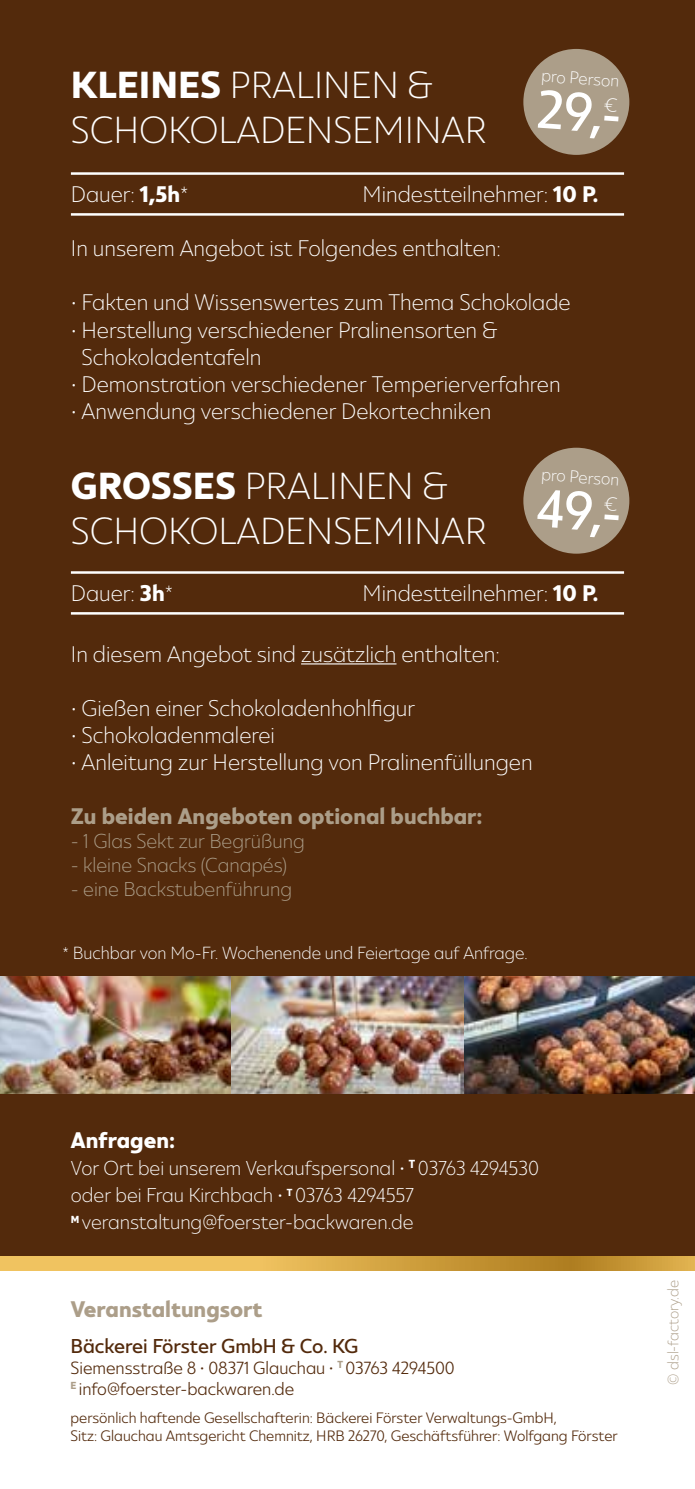
<style>
.page{position:relative;width:695px;height:1489px;background:#fff}
.page>*{position:absolute;margin:0;border:0;box-sizing:border-box;transform-origin:0 0}
.t1{font:53.25px "Ultine Con Med";color:#fff}
.t2{font:37.5px/45px "Ultine Con Lig";color:#fff}
.t3{font:22.5px/27px "Ultine Con Lig";color:#fff}
.t4{font:22.5px "Ultine Con Bol";color:#ac9e89}
.t5{font:22.5px "Ultine Con Bol";color:#fff}
.t6{font:20px/27px "Ultine Con Lig";color:#fff}
.t7{font:20px "Ultine Con Lig";color:#ac9e89}
.t8{font:20px "Ultine Con Med";color:#532a0c}
.t9{font:17.5px/21px "Ultine Con Boo";color:#532a0c}
.t10{font:17.5px "Ultine Con Lig";color:#fff}
.t11{font:17px "Ultine Con Lig";color:#fff}
.t12{font:15px/18px "Ultine Con Boo";color:#532a0c}
.t13{font:15px "Ultine Con Lig";color:#ac9e89}
.s1{font-family:"Ultine Con Bol"}
.s2{font-family:"Ultine Nor Med"}
</style>
<div class="page">
<div style="left:0;top:0;width:694px;height:1255px;background:#532a0c"></div>
<svg style="left:0;top:1255px;width:694px;height:15px"></svg>
<hr style="left:301px;top:663px;width:95px;height:1px;background:#fff">
<hr style="left:71px;top:172px;width:553px;height:3px;background:#fff">
<hr style="left:71px;top:213px;width:553px;height:3px;background:#fff">
<div style="left:523px;top:447px;width:106px;height:106px;background:#ac9e89;border-radius:50%"></div>
<div style="left:523px;top:49px;width:106px;height:106px;background:#ac9e89;border-radius:50%"></div>
<img style="left:0;top:976px;width:694px;height:117px">
<hr style="left:71px;top:571px;width:553px;height:2px;background:#fff">
<hr style="left:71px;top:612px;width:553px;height:2px;background:#fff">
<h2 class="t2" style="left:71px;top:62px;width:417px"><span class="s1">KLEINES</span> PRALINEN &amp;<br>SCHOKOLADENSEMINAR</h2>
<p class="t11" style="left:542px;top:65px;width:79px;rotate:4deg">pro Person</p>
<h1 class="t1" style="left:539px;top:77px;width:86px;rotate:4deg">29,-</h1>
<p class="t3" style="left:71px;top:181px;width:119px">Dauer: <span class="s1">1,5h</span>*</p>
<p class="t3" style="left:362px;top:181px;width:237px">Mindestteilnehmer: <span class="s1">10 P.</span></p>
<p class="t3" style="left:71px;top:235px;width:431px">In unserem Angebot ist Folgendes enthalten:</p>
<p class="t3" style="left:71px;top:289px;width:501px">• Fakten und Wissenswertes zum Thema Schokolade</p>
<p class="t3" style="left:81px;top:316px;width:417px;text-indent:-11px">• Herstellung verschiedener Pralinensorten &amp;<br>Schokoladentafeln</p>
<p class="t3" style="left:71px;top:370px;width:491px">• Demonstration verschiedener Temperierverfahren</p>
<p class="t3" style="left:71px;top:397px;width:422px">• Anwendung verschiedener Dekortechniken</p>
<h2 class="t2" style="left:71px;top:463px;width:417px"><span class="s1">GROSSES</span> PRALINEN &amp;<br>SCHOKOLADENSEMINAR</h2>
<p class="t11" style="left:542px;top:464px;width:79px;rotate:4deg">pro Person</p>
<h1 class="t1" style="left:539px;top:476px;width:86px;rotate:4deg">49,-</h1>
<p class="t3" style="left:71px;top:580px;width:104px">Dauer: <span class="s1">3h</span>*</p>
<p class="t3" style="left:362px;top:580px;width:237px">Mindestteilnehmer: <span class="s1">10 P.</span></p>
<p class="t3" style="left:71px;top:640px;width:430px">In diesem Angebot sind zusätzlich enthalten:</p>
<p class="t3" style="left:71px;top:694px;width:345px">• Gießen einer Schokoladenhohlfigur</p>
<p class="t3" style="left:71px;top:721px;width:205px">• Schokoladenmalerei</p>
<p class="t3" style="left:71px;top:748px;width:463px">• Anleitung zur Herstellung von Pralinenfüllungen</p>
<p class="t4" style="left:71px;top:802px;width:413px">Zu beiden Angeboten optional buchbar:</p>
<p class="t7" style="left:71px;top:828px;width:235px">- 1 Glas Sekt zur Begrüßung</p>
<p class="t7" style="left:71px;top:852px;width:218px">- kleine Snacks (Canapés)</p>
<p class="t7" style="left:71px;top:876px;width:223px">- eine Backstubenführung</p>
<p class="t10" style="left:62px;top:942px;width:466px">* Buchbar von Mo-Fr. Wochenende und Feiertage auf Anfrage.</p>
<p class="t5" style="left:71px;top:1126px;width:106px">Anfragen:</p>
<p class="t6" style="left:71px;top:1154px;width:469px">Vor Ort bei unserem Verkaufspersonal <span class="s2">·</span> <sup>T</sup> 03763 4294530 oder bei Frau Kirchbach <span class="s2">·</span> <sup>T</sup> 03763 4294557<br><sup>M</sup> veranstaltung@foerster-backwaren.de</p>
<p class="t4" style="left:71px;top:1295px;width:193px">Veranstaltungsort</p>
<p class="t8" style="left:70px;top:1333px;width:289px">Bäckerei Förster GmbH &amp; Co. KG</p>
<p class="t9" style="left:70px;top:1356px;width:386px">Siemensstraße 8 <span class="s2">·</span> 08371 Glauchau <span class="s2">·</span> <sup>T</sup> 03763 4294500<br><sup>E</sup> info@foerster-backwaren.de</p>
<p class="t12" style="left:70px;top:1408px;width:548px">persönlich haftende Gesellschafterin: Bäckerei Förster Verwaltungs-GmbH,<br>Sitz: Glauchau Amtsgericht Chemnitz, HRB 26270, Geschäftsführer: Wolfgang Förster</p>
<p class="t13" style="left:664px;top:1384px;width:106px;rotate:-90deg">© dsl-factory.de</p>
</div>
